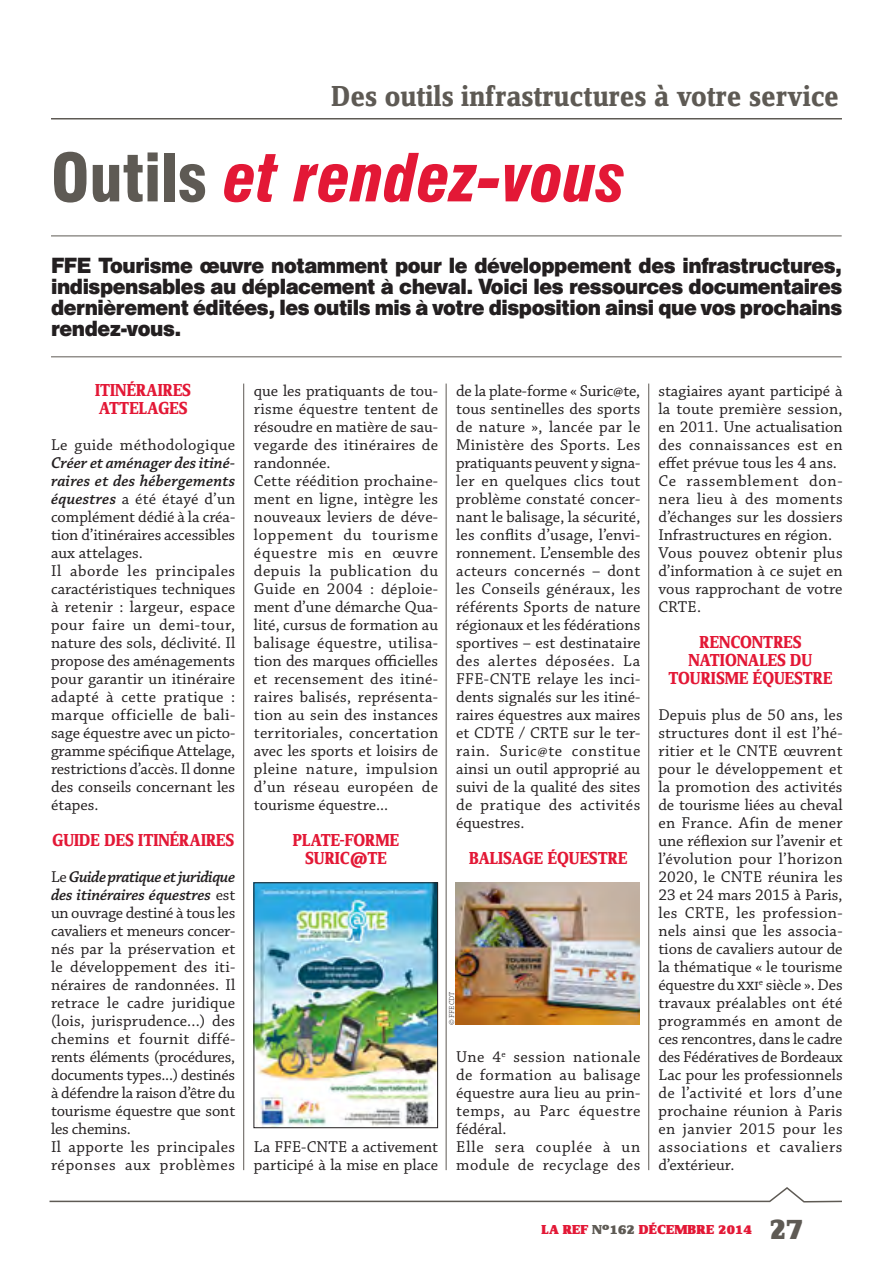
<style>
.page{position:relative;width:893px;height:1263px;background:#fff}
.page>*{position:absolute;margin:0;border:0;box-sizing:border-box;transform-origin:0 0}
.t1{font:italic 900 condensed 64.5px "Swiss 721 BT";color:#e31836}
.t2{font:30px "Zine Serif Dis Bold Roman Tf";color:#5e5a54}
.t3{font:30px "Zine Serif Dis Black Roman Tf";color:#5e5a54}
.t4{font:19.5px/21px "Swiss 721 BT Black No 2";letter-spacing:-.02em;color:#231f20;text-align:justify}
.t5{font:18px/18px "Zine Serif Dis Bold Roman Tf";color:#e31836;text-align:center}
.t6{font:16.5px/18px "Chaparral Pro";letter-spacing:.01em;color:#231f20}
.t7{font:16.5px/18px "Chaparral Pro";letter-spacing:.03em;color:#231f20}
.t8{font:13.5px "Zine Serif Dis Black Roman Tf";letter-spacing:.01em;color:#e31836;scale:1.1 1}
.t9{font:300 7.5px "Chaparral Pro";letter-spacing:-.02em;color:#231f20}
.s1{font-style:normal;color:#5e5a54}
.s2{font-weight:600;font-style:italic}
.s3{color:#5e5a54}
</style>
<div class="page">
<svg style="left:49px;top:1187px;width:793px;height:16px"></svg>
<hr style="left:51px;top:118px;width:791px;height:1px;background:#5e5a54">
<hr style="left:51px;top:235px;width:791px;height:1px;background:#5e5a54">
<hr style="left:648px;top:384px;width:1px;height:786px;background:#5e5a54">
<hr style="left:446px;top:384px;width:1px;height:786px;background:#5e5a54">
<hr style="left:243px;top:384px;width:1px;height:786px;background:#5e5a54">
<hr style="left:51px;top:356px;width:791px;height:1px;background:#5e5a54">
<img style="left:455px;top:882px;width:185px;height:143px">
<img style="left:256px;top:884px;width:180px;height:242px">
<div style="left:254px;top:882px;width:184px;height:246px;border:1px solid #231f20"></div>
<h2 class="t2" style="left:331px;top:85px;width:509px">Des outils infrastructures à votre service</h2>
<h1 class="t1" style="left:51px;top:151px;width:577px"><span class="s1">Outils</span> et rendez-vous</h1>
<p class="t4" style="left:51px;top:256px;width:793px">FFE Tourisme œuvre notamment pour le développement des infrastructures, indispensables au déplacement à cheval. Voici les ressources documentaires dernièrement éditées, les outils mis à votre disposition ainsi que vos prochains rendez-vous.</p>
<p class="t5" style="left:95px;top:382px;width:97px;text-align:left">ITINÉRAIRES<br>ATTELAGES</p>
<p class="t6" style="left:51px;top:437px;width:186px">Le guide méthodologique</p>
<p class="t6" style="left:51px;top:455px;width:186px"><span class="s2">Créer et aménager des itiné&shy;raires et des hébergements équestres</span> a été étayé d’un complément dédié à la créa&shy;tion d’itinéraires accessibles aux attelages.<br>Il aborde les principales caractéristiques techniques à retenir : largeur, espace pour faire un demi-tour, nature des sols, déclivité. Il propose des aménagements pour garantir un itinéraire adapté à cette pratique : marque officielle de bali&shy;sage équestre avec un picto&shy;gramme spécifique Attelage, restrictions d’accès. Il donne des conseils concernant les étapes.</p>
<p class="t5" style="left:52px;top:832px;width:184px">GUIDE DES ITINÉRAIRES</p>
<p class="t6" style="left:51px;top:869px;width:186px">Le <span class="s2">Guide pratique et juridique des itinéraires équestres</span> est un ouvrage destiné à tous les cavaliers et meneurs concer&shy;nés par la préservation et le développement des iti&shy;néraires de randonnées. Il retrace le cadre juridique (lois, jurisprudence...) des chemins et fournit diffé&shy;rents éléments (procédures, documents types...) destinés à défendre la raison d’être du tourisme équestre que sont les chemins.<br>Il apporte les principales réponses aux problèmes</p>
<p class="t6" style="left:254px;top:383px;width:186px">que les pratiquants de tou&shy;risme équestre tentent de résoudre en matière de sau&shy;vegarde des itinéraires de randonnée.<br>Cette réédition prochaine&shy;ment en ligne, intègre les nouveaux leviers de déve&shy;loppement du tourisme équestre mis en œuvre depuis la publication du<br>Guide en 2004 : déploie&shy;ment d’une démarche Qua&shy;lité, cursus de formation au balisage équestre, utilisa&shy;tion des marques officielles et recensement des itiné&shy;raires balisés, représenta&shy;tion au sein des instances territoriales, concertation avec les sports et loisirs de pleine nature, impulsion d’un réseau européen de tourisme équestre...</p>
<p class="t5" style="left:293px;top:832px;width:108px">PLATE-FORME<br>SURIC@TE</p>
<p class="t6" style="left:456px;top:383px;width:186px;text-align:justify">de la plate-forme « Suric@te, tous sentinelles des sports de nature », lancée par le Ministère des Sports. Les pratiquants peuvent y signa&shy;ler en quelques clics tout problème constaté concer&shy;nant le balisage, la sécurité, les conflits d’usage, l’envi&shy;ronnement. L’ensemble des acteurs concernés – dont les Conseils généraux, les référents Sports de nature régionaux et les fédérations sportives – est destinataire des alertes déposées. La FFE-CNTE relaye les inci&shy;dents signalés sur les itiné&shy;raires équestres aux maires et CDTE / CRTE sur le ter&shy;rain. Suric@te constitue ainsi un outil approprié au suivi de la qualité des sites de pratique des activités équestres.</p>
<p class="t5" style="left:469px;top:850px;width:160px">BALISAGE ÉQUESTRE</p>
<p class="t6" style="left:254px;top:1139px;width:186px">La FFE-CNTE a activement participé à la mise en place</p>
<p class="t9" style="left:449px;top:1025px;width:35px;rotate:-90deg">© FFE CDT</p>
<p class="t7" style="left:456px;top:1049px;width:186px">Une 4<sup>e</sup> session nationale de formation au balisage équestre aura lieu au prin&shy;temps, au Parc équestre fédéral.<br>Elle sera couplée à un module de recyclage des</p>
<p class="t6" style="left:658px;top:383px;width:186px">stagiaires ayant participé à la toute première session, en 2011. Une actualisation des connaissances est en effet prévue tous les 4 ans.<br>Ce rassemblement don&shy;nera lieu à des moments d’échanges sur les dossiers<br>Infrastructures en région.<br>Vous pouvez obtenir plus d’information à ce sujet en vous rapprochant de votre<br>CRTE.</p>
<p class="t5" style="left:668px;top:634px;width:166px">RENCONTRES<br>NATIONALES DU<br>TOURISME ÉQUESTRE</p>
<p class="t6" style="left:658px;top:707px;width:186px;text-align:justify">Depuis plus de 50 ans, les structures dont il est l’hé&shy;ritier et le CNTE œuvrent pour le développement et la promotion des activités de tourisme liées au cheval en France. Afin de mener une réflexion sur l’avenir et l’évolution pour l’horizon 2020, le CNTE réunira les 23 et 24 mars 2015 à Paris, les CRTE, les profession&shy;nels ainsi que les associa&shy;tions de cavaliers autour de la thématique « le tourisme équestre du xxi<sup>e</sup> siècle ». Des travaux préalables ont été programmés en amont de ces rencontres, dans le cadre des Fédératives de Bordeaux Lac pour les professionnels de l’activité et lors d’une prochaine réunion à Paris en janvier 2015 pour les associations et cavaliers d’extérieur.</p>
<p class="t8" style="left:542px;top:1225px;width:193px">LA REF <span class="s3">N°162</span> DÉCEMBRE 2014</p>
<h2 class="t3" style="left:769px;top:1219px;width:35px">27</h2>
</div>
